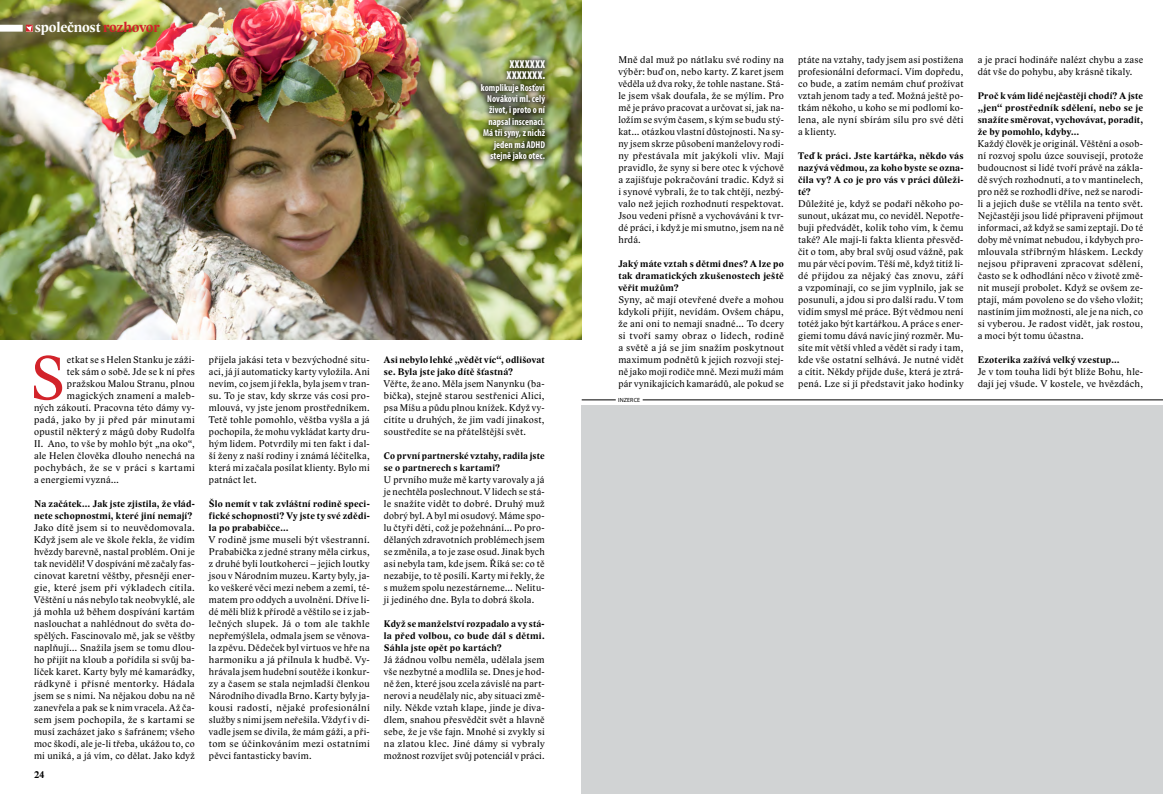
<style>
.page{position:relative;width:1163px;height:794px;background:#fff}
.page>*{position:absolute;margin:0;border:0;box-sizing:border-box;transform-origin:0 0}
.t1{font:63.1px "Lido STF";color:#d2232a}
.t2{font:700 15px "Lido STF";letter-spacing:-.01em;color:#fff}
.t3{font:900 condensed 11.5px/11.4px "Myriad Pro";letter-spacing:.055em;color:#fff;scale:.95 1}
.t4{font:10px/12px "Lido STF";letter-spacing:.03em;color:#000;text-align:justify}
.t5{font:700 condensed 10px/11.4px "Myriad Pro";letter-spacing:.005em;color:#fff;text-align:right;scale:.95 1}
.t6{font:10px "Lido STF";letter-spacing:.05em;color:#000}
.t7{font:700 10px "Lido STF";color:#000}
.t8{font:700 9.8px/12px "Lido STF";letter-spacing:.03em;color:#000;text-align:justify}
.t9{font:6px "Myriad Pro";letter-spacing:.02em;color:#000}
.s1{color:#d2232a}
</style>
<div class="page">
<img style="left:0;top:0;width:581px;height:339px">
<div style="left:0;top:25px;width:23px;height:7px;background:#fff"></div>
<svg style="left:26px;top:25px;width:7px;height:7px"></svg>
<div style="left:475px;top:54px;width:76px;height:113px;background:#000;opacity:.75"></div>
<hr style="left:642px;top:400px;width:520px;height:1px;background:#000">
<hr style="left:581px;top:400px;width:34px;height:1px;background:#000">
<div style="left:581px;top:405px;width:581px;height:389px;background:#d1d3d4"></div>
<h2 class="t2" style="left:35px;top:19px;width:126px">společnost <span class="s1">rozhovor</span></h2>
<p class="t3" style="left:507px;top:58px;width:42px">XXXXXXX<br>XXXXXXX.</p>
<p class="t5" style="left:481px;top:81px;width:69px">komplikuje Rosťovi<br>Novákovi ml. celý život, i proto o ní napsal inscenaci.<br>Má tři syny, z nichž jeden má ADHD stejně jako otec.</p>
<h1 class="t1" style="left:30px;top:345px;width:37px">S</h1>
<p class="t4" style="left:67px;top:354px;width:129px">etkat se s Helen Stanku je záži-</p>
<p class="t4" style="left:67px;top:366px;width:129px">tek sám o sobě. Jde se k ní přes</p>
<p class="t4" style="left:67px;top:378px;width:129px">pražskou Malou Stranu, plnou</p>
<p class="t4" style="left:67px;top:390px;width:129px">magických znamení a maleb-</p>
<p class="t4" style="left:34px;top:402px;width:162px">ných zákoutí. Pracovna této dámy vy-</p>
<p class="t4" style="left:34px;top:414px;width:162px">padá, jako by ji před pár minutami</p>
<p class="t4" style="left:34px;top:426px;width:162px">opustil některý z mágů doby Rudolfa</p>
<p class="t4" style="left:34px;top:438px;width:162px">II. Ano, to vše by mohlo být „na oko“,</p>
<p class="t4" style="left:34px;top:450px;width:162px">ale Helen člověka dlouho nenechá na</p>
<p class="t6" style="left:34px;top:462px;width:162px">pochybách, že se v práci s kartami</p>
<p class="t4" style="left:34px;top:474px;width:87px">a energiemi vyzná…</p>
<p class="t8" style="left:34px;top:498px;width:162px">Na začátek… Jak jste zjistila, že vlád&shy;nete schopnostmi, které jiní nemají?</p>
<p class="t4" style="left:34px;top:522px;width:162px">Jako dítě jsem si to neuvědomovala.<br>Když jsem ale ve škole řekla, že vidím hvězdy barevně, nastal problém. Oni je tak neviděli! V dospívání mě začaly fas&shy;cinovat karetní věštby, přesněji ener&shy;gie, které jsem při výkladech cítila.<br>Věštění u nás nebylo tak neobvyklé, ale já mohla už během dospívání kartám naslouchat a nahlédnout do světa do&shy;spělých. Fascinovalo mě, jak se věštby naplňují… Snažila jsem se tomu dlou&shy;ho přijít na kloub a pořídila si svůj ba&shy;líček karet. Karty byly mé kamarádky, rádkyně i přísné mentorky. Hádala jsem se s nimi. Na nějakou dobu na ně zanevřela a pak se k nim vracela. Až ča&shy;sem jsem pochopila, že s kartami se musí zacházet jako s šafránem; všeho moc škodí, ale je-li třeba, ukážou to, co mi uniká, a já vím, co dělat. Jako když</p>
<p class="t7" style="left:34px;top:769px;width:12px">24</p>
<p class="t4" style="left:209px;top:354px;width:162px">přijela jakási teta v bezvýchodné situ&shy;aci, já jí automaticky karty vyložila. Ani nevím, co jsem jí řekla, byla jsem v tran&shy;su. To je stav, kdy skrze vás cosi pro&shy;mlouvá, vy jste jenom prostředníkem.<br>Tetě tohle pomohlo, věštba vyšla a já pochopila, že mohu vykládat karty dru&shy;hým lidem. Potvrdily mi ten fakt i dal&shy;ší ženy z naší rodiny i známá léčitelka, která mi začala posílat klienty. Bylo mi patnáct let.</p>
<p class="t8" style="left:209px;top:498px;width:162px">Šlo nemít v tak zvláštní rodině speci&shy;fické schopnosti? Vy jste ty své zdědi&shy;la po prababičce…</p>
<p class="t4" style="left:209px;top:534px;width:162px">V rodině jsme museli být všestranní.<br>Prababička z jedné strany měla cirkus, z druhé byli loutkoherci – jejich loutky jsou v Národním muzeu. Karty byly, ja&shy;ko veškeré věci mezi nebem a zemí, té&shy;matem pro oddych a uvolnění. Dříve li&shy;dé měli blíž k přírodě a věštilo se i z jab&shy;lečných slupek. Já o tom ale takhle nepřemýšlela, odmala jsem se věnova&shy;la zpěvu. Dědeček byl virtuos ve hře na harmoniku a já přilnula k hudbě. Vy&shy;hrávala jsem hudební soutěže i konkur&shy;zy a časem se stala nejmladší členkou Národního divadla Brno. Karty byly ja&shy;kousi radostí, nějaké profesionální služby s nimi jsem neřešila. Vždyť i v di&shy;vadle jsem se divila, že mám gáži, a při&shy;tom se účinkováním mezi ostatními pěvci fantasticky bavím.</p>
<p class="t8" style="left:384px;top:354px;width:162px">Asi nebylo lehké „vědět víc“, odlišovat se. Byla jste jako dítě šťastná?</p>
<p class="t4" style="left:384px;top:378px;width:162px">Věřte, že ano. Měla jsem Nanynku (ba&shy;bička), stejně starou sestřenici Alici, psa Míšu a půdu plnou knížek. Když vy&shy;cítíte u druhých, že jim vadí jinakost, soustředíte se na přátelštější svět.</p>
<p class="t8" style="left:384px;top:450px;width:162px">Co první partnerské vztahy, radila jste se o partnerech s kartami?</p>
<p class="t4" style="left:384px;top:474px;width:162px">U prvního muže mě karty varovaly a já je nechtěla poslechnout. V lidech se stá&shy;le snažíte vidět to dobré. Druhý muž dobrý byl. A byl mi osudový. Máme spo&shy;lu čtyři děti, což je požehnání… Po pro&shy;dělaných zdravotních problémech jsem se změnila, a to je zase osud. Jinak bych asi nebyla tam, kde jsem. Říká se: co tě nezabije, to tě posílí. Karty mi řekly, že s mužem spolu nezestárneme… Nelitu&shy;ji jediného dne. Byla to dobrá škola.</p>
<p class="t8" style="left:384px;top:618px;width:162px">Když se manželství rozpadalo a vy stá&shy;la před volbou, co bude dál s dětmi.<br>Sáhla jste opět po kartách?</p>
<p class="t4" style="left:384px;top:654px;width:162px">Já žádnou volbu neměla, udělala jsem vše nezbytné a modlila se. Dnes je hod&shy;ně žen, které jsou zcela závislé na part&shy;nerovi a neudělaly nic, aby situaci změ&shy;nily. Někde vztah klape, jinde je diva&shy;dlem, snahou přesvědčit svět a hlavně sebe, že je vše fajn. Mnohé si zvykly si na zlatou klec. Jiné dámy si vybraly možnost rozvíjet svůj potenciál v práci.</p>
<p class="t4" style="left:618px;top:54px;width:167px">Mně dal muž po nátlaku své rodiny na výběr: buď on, nebo karty. Z karet jsem věděla už dva roky, že tohle nastane. Stá&shy;le jsem však doufala, že se mýlím. Pro mě je právo pracovat a určovat si, jak na&shy;ložím se svým časem, s kým se budu stý&shy;kat… otázkou vlastní důstojnosti. Na sy&shy;ny jsem skrze působení manželovy rodi&shy;ny přestávala mít jakýkoli vliv. Mají pravidlo, že syny si bere otec k výchově a zajišťuje pokračování tradic. Když si i synové vybrali, že to tak chtějí, nezbý&shy;valo než jejich rozhodnutí respektovat.<br>Jsou vedeni přísně a vychováváni k tvr&shy;dé práci, i když je mi smutno, jsem na ně hrdá.</p>
<p class="t8" style="left:618px;top:258px;width:167px">Jaký máte vztah s dětmi dnes? A lze po tak dramatických zkušenostech ještě věřit mužům?</p>
<p class="t4" style="left:618px;top:294px;width:167px">Syny, ač mají otevřené dveře a mohou kdykoli přijít, nevídám. Ovšem chápu, že ani oni to nemají snadné… To dcery si tvoří samy obraz o lidech, rodině a světě a já se jim snažím poskytnout maximum podnětů k jejich rozvoji stej&shy;ně jako moji rodiče mně. Mezi muži mám pár vynikajících kamarádů, ale pokud se</p>
<p class="t9" style="left:618px;top:396px;width:24px">INZERCE</p>
<p class="t4" style="left:797px;top:54px;width:167px">ptáte na vztahy, tady jsem asi postižena profesionální deformací. Vím dopředu, co bude, a zatím nemám chuť prožívat vztah jenom tady a teď. Možná ještě po&shy;tkám někoho, u koho se mi podlomí ko&shy;lena, ale nyní sbírám sílu pro své děti a klienty.</p>
<p class="t8" style="left:797px;top:150px;width:167px">Teď k práci. Jste kartářka, někdo vás nazývá vědmou, za koho byste se ozna&shy;čila vy? A co je pro vás v práci důleži&shy;té?</p>
<p class="t4" style="left:797px;top:198px;width:167px">Důležité je, když se podaří někoho po&shy;sunout, ukázat mu, co neviděl. Nepotře&shy;buji předvádět, kolik toho vím, k čemu také? Ale mají-li fakta klienta přesvěd&shy;čit o tom, aby bral svůj osud vážně, pak mu pár věcí povím. Těší mě, když titíž li&shy;dé přijdou za nějaký čas znovu, září a vzpomínají, co se jim vyplnilo, jak se posunuli, a jdou si pro další radu. V tom vidím smysl mé práce. Být vědmou není totéž jako být kartářkou. A práce s ener&shy;giemi tomu dává navíc jiný rozměr. Mu&shy;síte mít větší vhled a vědět si rady i tam, kde vše ostatní selhává. Je nutné vidět a cítit. Někdy přijde duše, která je ztrá&shy;pená. Lze si jí představit jako hodinky</p>
<p class="t4" style="left:977px;top:54px;width:167px">a je prací hodináře nalézt chybu a zase dát vše do pohybu, aby krásně tikaly.</p>
<p class="t8" style="left:977px;top:90px;width:167px">Proč k vám lidé nejčastěji chodí? A jste „jen“ prostředník sdělení, nebo se je snažíte směrovat, vychovávat, poradit, že by pomohlo, kdyby…</p>
<p class="t4" style="left:977px;top:138px;width:167px">Každý člověk je originál. Věštění a osob&shy;ní rozvoj spolu úzce souvisejí, protože budoucnost si lidé tvoří právě na zákla&shy;dě svých rozhodnutí, a to v mantinelech, pro něž se rozhodli dříve, než se narodi&shy;li a jejich duše se vtělila na tento svět.<br>Nejčastěji jsou lidé připraveni přijmout informaci, až když se sami zeptají. Do té doby mě vnímat nebudou, i kdybych pro&shy;mlouvala stříbrným hláskem. Leckdy nejsou připraveni zpracovat sdělení, často se k odhodlání něco v životě změ&shy;nit musejí probolet. Když se ovšem ze&shy;ptají, mám povoleno se do všeho vložit; nastíním jim možnosti, ale je na nich, co si vyberou. Je radost vidět, jak rostou, a moci být tomu účastna.</p>
<p class="t8" style="left:977px;top:354px;width:144px">Ezoterika zažívá velký vzestup…</p>
<p class="t4" style="left:977px;top:366px;width:167px">Je v tom touha lidí být blíže Bohu, hle&shy;dají jej všude. V kostele, ve hvězdách,</p>
</div>
